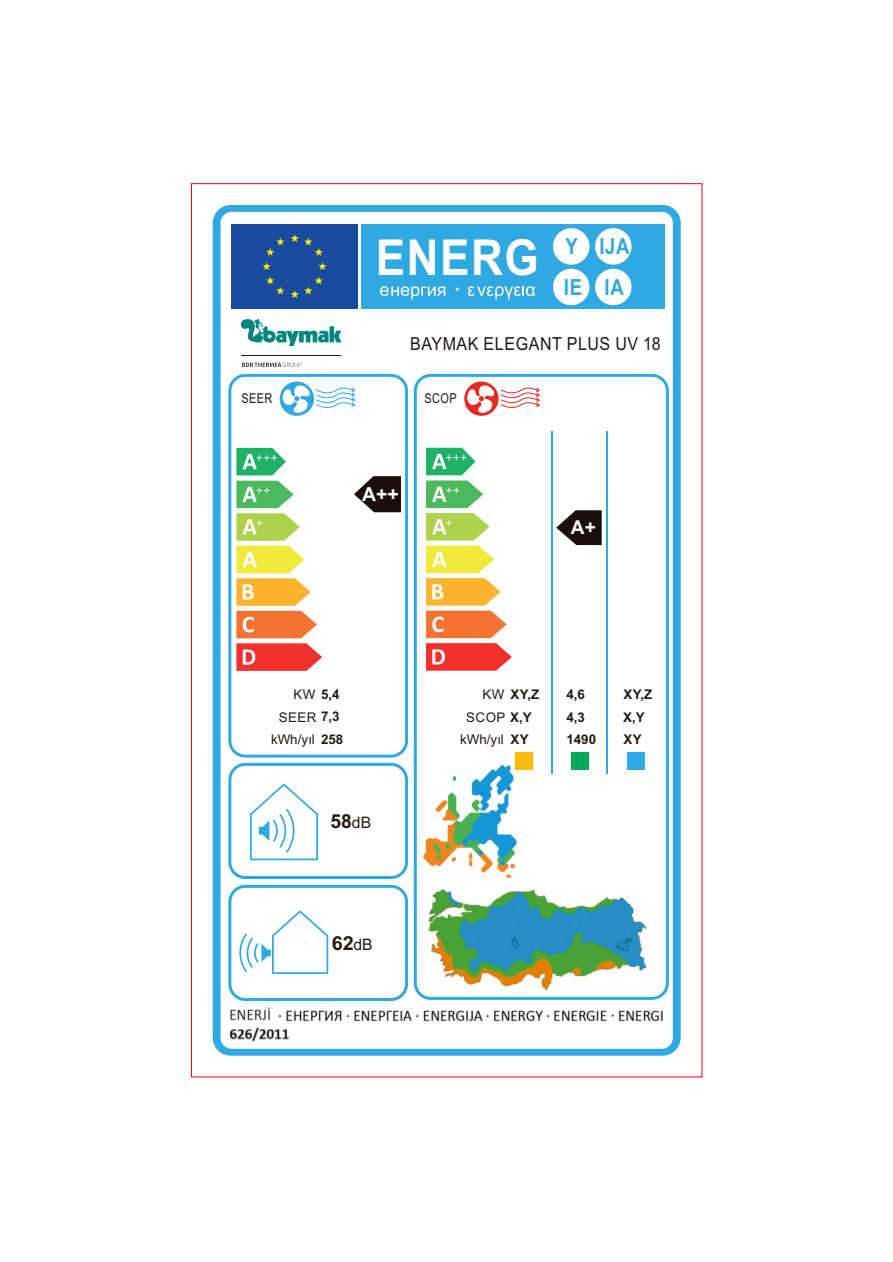
<style>
.page{position:relative;width:893px;height:1262px;background:#fff}
.page>*{position:absolute;margin:0;border:0;box-sizing:border-box;transform-origin:0 0}
.t1{font:700 49.5px "Arial";letter-spacing:.035em;color:#fff;scale:.89 1}
.t2{font:700 22.95px "Arial";color:#fff}
.t3{font:700 22.2px/41.1px "Arial";letter-spacing:.035em;color:#30a8e1;scale:.84 1}
.t4{font:700 19.35px "Arial";color:#231916}
.t5{font:700 19.35px "Arial";color:#fff}
.t6{font:700 19.05px "Arial";color:#fff}
.t7{font:18px "Arial";letter-spacing:.035em;color:#231916;scale:.89 1}
.t8{font:13.65px "Arial";letter-spacing:.035em;color:#231916;scale:.8 1}
.t9{font:700 13.35px/22.5px "Arial";color:#231916}
.t10{font:13.35px "Arial";color:#231916}
.s1{font-weight:400}
.s2{font-weight:700}
.s3{font-weight:400;font-size:15.9px}
</style>
<div class="page">
<svg style="left:213px;top:205px;width:467px;height:850px"></svg>
<div style="left:231px;top:224px;width:126px;height:85px;background:#194b9f"></div>
<svg style="left:291px;top:276px;width:32px;height:22px"></svg>
<svg style="left:266px;top:276px;width:18px;height:18px"></svg>
<svg style="left:291px;top:234px;width:32px;height:22px"></svg>
<svg style="left:266px;top:238px;width:18px;height:18px"></svg>
<svg style="left:318px;top:262px;width:8px;height:8px"></svg>
<svg style="left:262px;top:262px;width:9px;height:8px"></svg>
<div style="left:361px;top:224px;width:303px;height:85px;background:#30a8e1"></div>
<div style="left:553px;top:228px;width:36px;height:37px;background:#fff;border-radius:50%"></div>
<div style="left:595px;top:228px;width:36px;height:37px;background:#fff;border-radius:50%"></div>
<div style="left:553px;top:269px;width:36px;height:36px;background:#fff;border-radius:50%"></div>
<div style="left:595px;top:269px;width:36px;height:36px;background:#fff;border-radius:50%"></div>
<div style="left:228px;top:374px;width:180px;height:383px;border:3px solid #30a8e1;border-radius:15px"></div>
<div style="left:414px;top:374px;width:255px;height:625px;border:3px solid #30a8e1;border-radius:15px"></div>
<div style="left:228px;top:763px;width:180px;height:116px;border:3px solid #30a8e1;border-radius:15px"></div>
<div style="left:228px;top:885px;width:180px;height:116px;border:3px solid #30a8e1;border-radius:15px"></div>
<svg style="left:468px;top:286px;width:67px;height:13px"></svg>
<svg style="left:380px;top:286px;width:65px;height:13px"></svg>
<svg style="left:280px;top:381px;width:34px;height:35px"></svg>
<svg style="left:283px;top:385px;width:27px;height:28px"></svg>
<svg style="left:316px;top:387px;width:40px;height:21px"></svg>
<svg style="left:464px;top:381px;width:34px;height:35px"></svg>
<svg style="left:467px;top:385px;width:27px;height:28px"></svg>
<svg style="left:500px;top:387px;width:41px;height:21px"></svg>
<hr style="left:551px;top:431px;width:2px;height:342px;background:#30a8e1">
<hr style="left:606px;top:431px;width:2px;height:342px;background:#30a8e1">
<div style="left:515px;top:752px;width:18px;height:17px;background:#f9ba10"></div>
<div style="left:571px;top:752px;width:18px;height:17px;background:#00a959"></div>
<div style="left:627px;top:752px;width:18px;height:17px;background:#30a8e1"></div>
<svg style="left:249px;top:782px;width:70px;height:79px"></svg>
<svg style="left:238px;top:909px;width:91px;height:65px"></svg>
<img style="left:238px;top:1003px;width:424px;height:42px">
<img style="left:424px;top:888px;width:224px;height:103px">
<svg style="left:309px;top:737px;width:2px;height:7px"></svg>
<img style="left:230px;top:1007px;width:439px;height:34px">
<svg style="left:241px;top:318px;width:100px;height:28px"></svg>
<svg style="left:242px;top:363px;width:59px;height:4px"></svg>
<hr style="left:242px;top:355px;width:99px;height:1px;background:#231916">
<svg style="left:236px;top:448px;width:86px;height:223px"></svg>
<svg style="left:426px;top:448px;width:86px;height:222px"></svg>
<svg style="left:556px;top:510px;width:45px;height:35px"></svg>
<svg style="left:354px;top:476px;width:47px;height:36px"></svg>
<h1 class="t1" style="left:376px;top:238px;width:184px">ENERG</h1>
<h3 class="t3" style="left:564px;top:227px;width:80px">Y IJA<br>IE IA</h3>
<h3 class="t7" style="left:410px;top:336px;width:283px">BAYMAK ELEGANT PLUS UV 18</h3>
<p class="t8" style="left:241px;top:393px;width:40px">SEER</p>
<p class="t8" style="left:424px;top:393px;width:42px">SCOP</p>
<h3 class="t5" style="left:362px;top:486px;width:38px">A++</h3>
<h2 class="t2" style="left:572px;top:509px;width:31px">A+</h2>
<h3 class="t6" style="left:571px;top:520px;width:26px">A+</h3>
<p class="t9" style="left:279px;top:684px;width:66px;text-align:right"><span class="s1">KW</span> 5,4<br><span class="s1">SEER</span> 7,3<br>258</p>
<p class="t9" style="left:482px;top:684px;width:58px"><span class="s1">KW</span> XY,Z</p>
<p class="t10" style="left:466px;top:712px;width:67px">SCOP <span class="s2">X,Y</span></p>
<p class="t9" style="left:510px;top:729px;width:20px">XY</p>
<p class="t10" style="left:271px;top:734px;width:45px">kWh/y l</p>
<p class="t10" style="left:460px;top:734px;width:45px">kWh/y l</p>
<h3 class="t4" style="left:330px;top:814px;width:42px">58<span class="s3">dB</span></h3>
<p class="t9" style="left:566px;top:684px;width:31px">4,6<br>4,3<br>1490</p>
<p class="t9" style="left:623px;top:684px;width:31px">XY,Z<br>X,Y<br>XY</p>
<h3 class="t4" style="left:332px;top:935px;width:42px">62<span class="s3">dB</span></h3>
</div>
